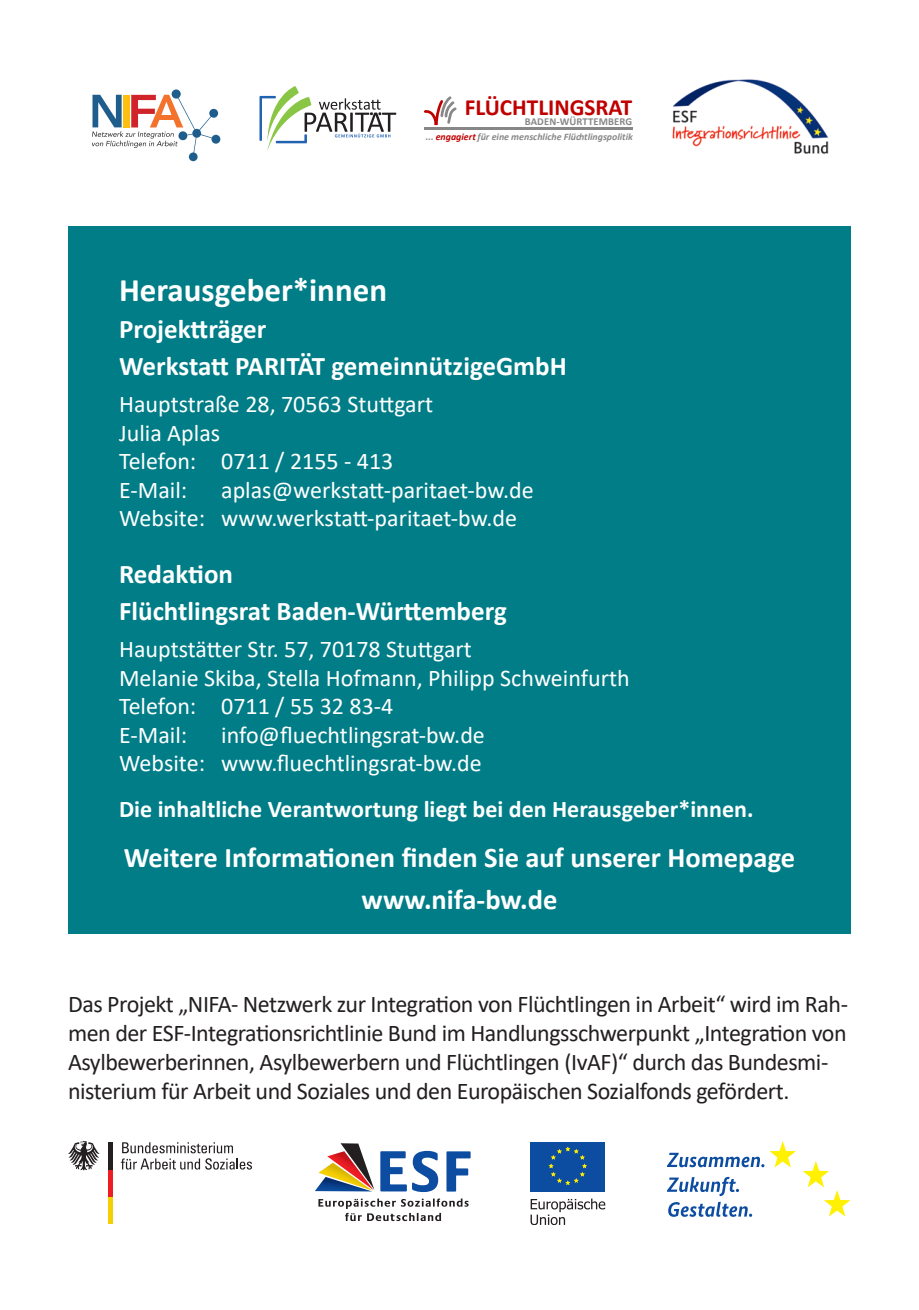
<style>
.page{position:relative;width:919px;height:1310px;background:#fff}
.page>*{position:absolute;margin:0;border:0;box-sizing:border-box;transform-origin:0 0}
.t1{font:700 33px "Calibri";color:#fff}
.t2{font:700 28.5px/42px "Calibri";color:#fff;text-align:center}
.t3{font:700 27px/36.9px "Calibri";color:#fff}
.t4{font:24px/28.5px "Calibri";color:#fff}
.t5{font:24px/28.8px "Calibri";letter-spacing:-.02em;color:#231f20}
.t6{font:700 24px "Calibri";color:#fff}
.t7{font:700 23.1px "Calibri";color:#c00000}
.t8{font:700 10.5px "Calibri";letter-spacing:.01em;color:#878787}
.t9{font:italic 700 9.9px "Calibri";color:#878787}
.s1{color:#c00000}
</style>
<div class="page">
<div style="left:68px;top:226px;width:782px;height:708px;background:#007d87"></div>
<hr style="left:108px;top:1196px;width:4px;height:27px;background:#f4cf02">
<hr style="left:108px;top:1169px;width:4px;height:27px;background:#ee1d23">
<hr style="left:108px;top:1142px;width:4px;height:27px;background:#231f20">
<svg style="left:68px;top:1141px;width:32px;height:29px"></svg>
<svg style="left:121px;top:1142px;width:131px;height:27px"></svg>
<svg style="left:380px;top:1151px;width:58px;height:41px"></svg>
<svg style="left:446px;top:1151px;width:24px;height:40px"></svg>
<svg style="left:318px;top:1198px;width:150px;height:23px"></svg>
<svg style="left:315px;top:1143px;width:59px;height:48px"></svg>
<svg style="left:530px;top:1198px;width:75px;height:26px"></svg>
<div style="left:530px;top:1142px;width:75px;height:49px;background:#0d4da1"></div>
<svg style="left:548px;top:1146px;width:39px;height:39px"></svg>
<svg style="left:802px;top:1161px;width:48px;height:55px"></svg>
<svg style="left:666px;top:1141px;width:130px;height:26px"></svg>
<svg style="left:666px;top:1177px;width:86px;height:39px"></svg>
<svg style="left:259px;top:86px;width:137px;height:65px"></svg>
<hr style="left:424px;top:128px;width:208px;height:2px;background:#878787">
<svg style="left:424px;top:96px;width:34px;height:32px"></svg>
<svg style="left:92px;top:89px;width:128px;height:72px"></svg>
<img style="left:672px;top:79px;width:157px;height:75px">
<p class="t7" style="left:465px;top:91px;width:169px">FLÜCHTLINGSRAT</p>
<p class="t8" style="left:525px;top:114px;width:109px">BADEN-WÜRTTEMBERG</p>
<p class="t9" style="left:425px;top:130px;width:209px">... <span class="s1">engagiert</span> für eine menschliche Flüchtlingspolitik</p>
<h1 class="t1" style="left:119px;top:267px;width:269px">Herausgeber*innen</h1>
<p class="t3" style="left:119px;top:310px;width:449px">Projektträger<br>Werkstatt PARITÄT gemeinnützigeGmbH</p>
<p class="t4" style="left:119px;top:389px;width:315px">Hauptstraße 28, 70563 Stuttgart<br>Julia Aplas<br>Telefon: 0711 / 2155 - 413<br>E-Mail:</p>
<p class="t4" style="left:119px;top:475px;width:416px;text-indent:102px">aplas@werkstatt-paritaet-bw.de<br>Website: www.werkstatt-paritaet-bw.de</p>
<p class="t3" style="left:119px;top:555px;width:389px">Redaktion<br>Flüchtlingsrat Baden-Württemberg</p>
<p class="t4" style="left:119px;top:634px;width:512px">Hauptstätter Str. 57, 70178 Stuttgart<br>Melanie Skiba, Stella Hofmann, Philipp Schweinfurth<br>Telefon: 0711 / 55 32 83-4<br>E-Mail:</p>
<p class="t4" style="left:119px;top:720px;width:367px;text-align:right">info@fluechtlingsrat-bw.de<br>Website: www.fluechtlingsrat-bw.de</p>
<p class="t6" style="left:119px;top:792px;width:635px">Die inhaltliche Verantwortung liegt bei den Herausgeber*innen.</p>
<p class="t2" style="left:124px;top:836px;width:673px">Weitere Informationen finden Sie auf unserer Homepage www.nifa-bw.de</p>
<p class="t5" style="left:68px;top:989px;width:781px">Das Projekt „NIFA- Netzwerk zur Integration von Flüchtlingen in Arbeit“ wird im Rah&shy;men der ESF-Integrationsrichtlinie Bund im Handlungsschwerpunkt „Integration von Asylbewerberinnen, Asylbewerbern und Flüchtlingen (IvAF)“ durch das Bundesmi&shy;nisterium für Arbeit und Soziales und den Europäischen Sozialfonds gefördert.</p>
</div>
